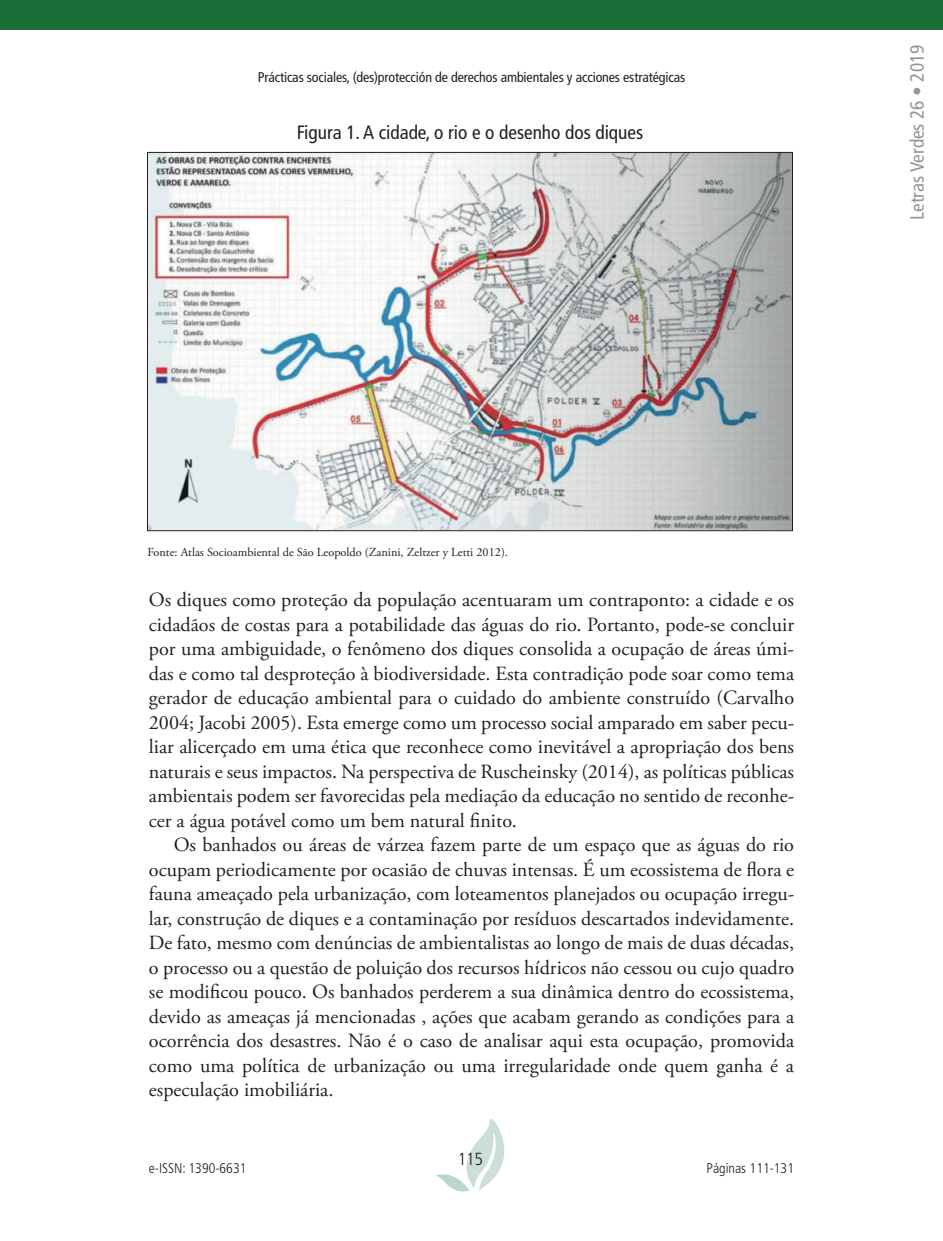
<style>
.page{position:relative;width:943px;height:1241px;background:#fff}
.page>*{position:absolute;margin:0;border:0;box-sizing:border-box;transform-origin:0 0}
.t1{font:20.12px/24.5px "Adobe Garamond Pro";color:#231f20;text-align:justify}
.t2{font:condensed 19.25px "Frutiger";color:#231f20}
.t3{font:condensed 19.25px "Frutiger";color:#939598}
.t4{font:300 condensed 17.5px "Frutiger";color:#231f20}
.t5{font:condensed 14px "Frutiger";letter-spacing:-.01em;color:#231f20}
.t6{font:300 condensed 14px "Frutiger";color:#231f20}
.t7{font:12.25px "Adobe Garamond Pro";color:#231f20}
</style>
<div class="page">
<svg style="left:436px;top:1119px;width:69px;height:73px"></svg>
<div style="left:0;top:0;width:943px;height:30px;background:#1a6e38"></div>
<img style="left:149px;top:154px;width:642px;height:375px">
<p class="t5" style="left:258px;top:69px;width:429px">Prácticas sociales, (des)protección de derechos ambientales y acciones estratégicas</p>
<p class="t2" style="left:297px;top:121px;width:348px">Figura 1. A cidade, o rio e o desenho dos diques</p>
<p class="t3" style="left:906px;top:220px;width:177px;rotate:-90deg">Letras Verdes 26 • 2019</p>
<p class="t7" style="left:147px;top:544px;width:362px">Fonte: Atlas Socioambiental de São Leopoldo (Zanini, Zeltzer y Letti 2012).</p>
<p class="t1" style="left:149px;top:588px;width:646px">Os diques como proteção da população acentuaram um contraponto: a cidade e os cidadãos de costas para a potabilidade das águas do rio. Portanto, pode-se concluir por uma ambiguidade, o fenômeno dos diques consolida a ocupação de áreas úmi&shy;das e como tal desproteção à biodiversidade. Esta contradição pode soar como tema gerador de educação ambiental para o cuidado do ambiente construído (Carvalho 2004; Jacobi 2005). Esta emerge como um processo social amparado em saber pecu&shy;liar alicerçado em uma ética que reconhece como inevitável a apropriação dos bens naturais e seus impactos. Na perspectiva de Ruscheinsky (2014), as políticas públicas ambientais podem ser favorecidas pela mediação da educação no sentido de reconhe&shy;cer a água potável como um bem natural finito.</p>
<p class="t1" style="left:149px;top:833px;width:646px;text-indent:25px">Os banhados ou áreas de várzea fazem parte de um espaço que as águas do rio ocupam periodicamente por ocasião de chuvas intensas. É um ecossistema de flora e fauna ameaçado pela urbanização, com loteamentos planejados ou ocupação irregu&shy;lar, construção de diques e a contaminação por resíduos descartados indevidamente.<br>De fato, mesmo com denúncias de ambientalistas ao longo de mais de duas décadas, o processo ou a questão de poluição dos recursos hídricos não cessou ou cujo quadro se modificou pouco. Os banhados perderem a sua dinâmica dentro do ecossistema, devido as ameaças já mencionadas , ações que acabam gerando as condições para a ocorrência dos desastres. Não é o caso de analisar aqui esta ocupação, promovida como uma política de urbanização ou uma irregularidade onde quem ganha é a especulação imobiliária.</p>
<p class="t4" style="left:458px;top:1149px;width:27px">115</p>
<p class="t6" style="left:149px;top:1159px;width:99px">e-ISSN: 1390-6631</p>
<p class="t6" style="left:706px;top:1159px;width:89px">Páginas 111-131</p>
</div>
